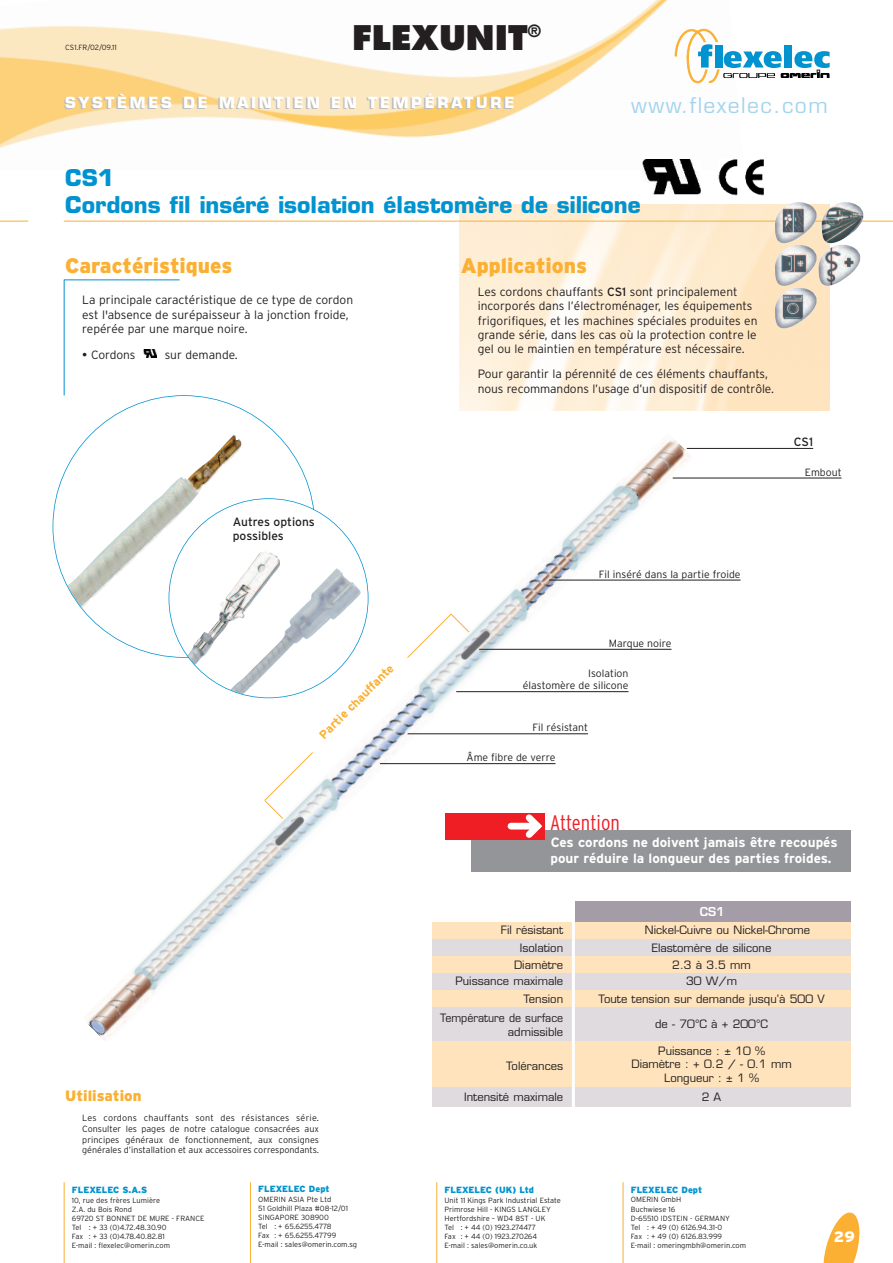
<style>
.page{position:relative;width:893px;height:1263px;background:#fff}
.page>*{position:absolute;margin:0;border:0;box-sizing:border-box;transform-origin:0 0}
.t1{font:800 33px "Futura";color:#231f20}
.t2{font:700 22.5px/27px "Eurostile";color:#0093d0}
.t3{font:900 21px "Interstate";color:#fbb033}
.t4{font:21px "Eurostile";letter-spacing:.07em;color:#a5d4ee}
.t5{font:300 condensed 21px "Interstate";color:#ee1e24}
.t6{font:700 15px "Eurostile";letter-spacing:.18em;color:#fff}
.t7{font:900 15px "Interstate";color:#fbb033}
.t8{font:900 15px "Interstate";color:#fff}
.t9{font:700 13.5px/16.2px "Interstate";color:#fff}
.t10{font:300 12px/14.4px "Interstate";color:#231f20}
.t11{font:12px/14.4px "Interstate";color:#231f20}
.t12{font:700 12px "Interstate";color:#fbb033}
.t13{font:600 12px "Eurostile";color:#fff}
.t14{font:11.25px/13.5px "Eurostile";color:#231f20;text-align:center}
.t15{font:11.25px "Eurostile";color:#231f20;scale:.95 1}
.t16{font:300 10.5px/12.6px "Interstate";color:#231f20;text-align:right}
.t17{font:300 9px/10.8px "Interstate";color:#231f20;text-align:justify}
.t18{font:900 9px "Interstate";color:#0093d0}
.t19{font:300 7.5px/9px "Interstate";color:#231f20}
.s1{font-weight:400}
</style>
<div class="page">
<img style="left:1px;top:0;width:705px;height:160px">
<hr style="left:687px;top:448px;width:126px;height:1px;background:#231f20">
<hr style="left:64px;top:221px;width:829px;height:1px;background:#fbb033">
<svg style="left:144px;top:350px;width:12px;height:7px"></svg>
<hr style="left:64px;top:280px;width:1px;height:115px;background:#0093d0">
<hr style="left:64px;top:279px;width:116px;height:1px;background:#0093d0">
<img style="left:67px;top:442px;width:16px;height:166px">
<div style="left:471px;top:830px;width:379px;height:42px;background:#939598"></div>
<img style="left:775px;top:202px;width:41px;height:41px">
<img style="left:775px;top:245px;width:41px;height:84px">
<img style="left:819px;top:244px;width:41px;height:42px">
<img style="left:822px;top:202px;width:41px;height:41px">
<svg style="left:823px;top:1212px;width:37px;height:51px"></svg>
<hr style="left:64px;top:1182px;width:1px;height:81px;background:#fbb033">
<hr style="left:250px;top:1182px;width:1px;height:81px;background:#fbb033">
<hr style="left:436px;top:1182px;width:1px;height:81px;background:#fbb033">
<hr style="left:623px;top:1182px;width:1px;height:81px;background:#fbb033">
<svg style="left:675px;top:29px;width:155px;height:88px"></svg>
<div style="left:575px;top:901px;width:275px;height:22px;background:#a49ca6"></div>
<div style="left:432px;top:922px;width:418px;height:17px;background:#fee3bd"></div>
<div style="left:432px;top:939px;width:418px;height:17px;background:#dfdbdf"></div>
<div style="left:432px;top:956px;width:418px;height:17px;background:#fee3bd"></div>
<div style="left:432px;top:973px;width:418px;height:17px;background:#dfdbdf"></div>
<div style="left:432px;top:990px;width:418px;height:17px;background:#fee3bd"></div>
<div style="left:432px;top:1007px;width:418px;height:17px;background:#dfdbdf"></div>
<div style="left:432px;top:1024px;width:418px;height:17px;background:#dfdbdf"></div>
<div style="left:432px;top:1041px;width:418px;height:17px;background:#fee3bd"></div>
<div style="left:432px;top:1058px;width:418px;height:17px;background:#fee3bd"></div>
<div style="left:432px;top:1075px;width:418px;height:19px;background:#fee3bd"></div>
<div style="left:432px;top:1088px;width:418px;height:19px;background:#dfdbdf"></div>
<hr style="left:572px;top:921px;width:3px;height:190px;background:#fff">
<img style="left:83px;top:433px;width:609px;height:608px">
<hr style="left:479px;top:649px;width:192px;height:1px;background:#231f20">
<hr style="left:673px;top:478px;width:169px;height:1px;background:#231f20">
<hr style="left:456px;top:691px;width:172px;height:1px;background:#231f20">
<hr style="left:380px;top:763px;width:176px;height:1px;background:#231f20">
<hr style="left:408px;top:733px;width:180px;height:1px;background:#231f20">
<hr style="left:549px;top:580px;width:191px;height:1px;background:#231f20">
<svg style="left:264px;top:613px;width:206px;height:206px"></svg>
<img style="left:642px;top:160px;width:58px;height:34px">
<img style="left:719px;top:159px;width:45px;height:36px">
<svg style="left:0;top:221px;width:28px;height:1px"></svg>
<p class="t19" style="left:65px;top:43px;width:53px">CS1.FR/02/09.11</p>
<h1 class="t1" style="left:352px;top:23px;width:190px">FLEXUNIT<sup>®</sup></h1>
<h3 class="t6" style="left:65px;top:97px;width:451px">SYSTÈMES DE MAINTIEN EN TEMPÉRATURE</h3>
<h3 class="t4" style="left:631px;top:97px;width:198px">www.flexelec.com</h3>
<h2 class="t2" style="left:65px;top:167px;width:577px">CS1<br>Cordons fil inséré isolation élastomère de silicone</h2>
<h3 class="t3" style="left:65px;top:254px;width:169px">Caractéristiques</h3>
<h3 class="t10" style="left:82px;top:293px;width:272px">La principale caractéristique de ce type de cordon est l'absence de surépaisseur à la jonction froide, repérée par une marque noire.</h3>
<h3 class="t10" style="left:82px;top:347px;width:55px"><span class="s1">•</span> Cordons</h3>
<h3 class="t10" style="left:165px;top:347px;width:75px">sur demande.</h3>
<h3 class="t11" style="left:233px;top:514px;width:84px">Autres options possibles</h3>
<h3 class="t12" style="left:316px;top:732px;width:101px;rotate:-45deg">Partie chauffante</h3>
<h3 class="t7" style="left:65px;top:1087px;width:78px">Utilisation</h3>
<p class="t17" style="left:82px;top:1112px;width:238px">Les cordons chauffants sont des résistances série.<br>Consulter les pages de notre catalogue consacrées aux principes généraux de fonctionnement, aux consignes générales d’installation et aux accessoires correspondants.</p>
<p class="t18" style="left:72px;top:1184px;width:77px">FLEXELEC S.A.S</p>
<p class="t19" style="left:72px;top:1195px;width:134px">10, rue des frères Lumière<br>Z.A. du Bois Rond<br>69720 ST BONNET DE MURE - FRANCE<br>Tel : + 33 (0)4.72.48.30.90<br>Fax : + 33 (0)4.78.40.82.81<br>E-mail : flexelec@omerin.com</p>
<p class="t18" style="left:258px;top:1184px;width:73px">FLEXELEC Dept</p>
<p class="t19" style="left:258px;top:1195px;width:100px">OMERIN ASIA Pte Ltd<br>51 Goldhill Plaza #08-12/01<br>SINGAPORE 308900<br>Tel : + 65.6255.4778<br>Fax : + 65.6255.47799<br>E-mail : sales@omerin.com.sg</p>
<h3 class="t3" style="left:461px;top:254px;width:128px">Applications</h3>
<p class="t10" style="left:478px;top:284px;width:281px">Les cordons chauffants <span class="s1">CS1</span> sont principalement incorporés dans l’électroménager, les équipements frigorifiques, et les machines spéciales produites en grande série, dans les cas où la protection contre le gel ou le maintien en température est nécessaire.</p>
<h3 class="t10" style="left:478px;top:367px;width:298px">Pour garantir la pérennité de ces éléments chauffants, nous recommandons l’usage d’un dispositif de contrôle.</h3>
<h3 class="t11" style="left:794px;top:434px;width:21px">CS1</h3>
<h3 class="t16" style="left:805px;top:466px;width:38px">Embout</h3>
<h3 class="t16" style="left:599px;top:568px;width:143px">Fil inséré dans la partie froide</h3>
<h3 class="t16" style="left:609px;top:637px;width:64px">Marque noire</h3>
<h3 class="t16" style="left:523px;top:667px;width:107px">Isolation<br>élastomère de silicone</h3>
<h3 class="t16" style="left:532px;top:721px;width:57px">Fil résistant</h3>
<h3 class="t16" style="left:467px;top:751px;width:91px">Âme fibre de verre</h3>
<h3 class="t5" style="left:550px;top:810px;width:71px">Attention</h3>
<h3 class="t9" style="left:550px;top:834px;width:289px">Ces cordons ne doivent jamais être recoupés pour réduire la longueur des parties froides.</h3>
<h3 class="t13" style="left:700px;top:907px;width:26px">CS1</h3>
<h3 class="t14" style="left:501px;top:925px;width:64px">Fil résistant</h3>
<h3 class="t14" style="left:645px;top:925px;width:167px">Nickel-Cuivre ou Nickel-Chrome</h3>
<h3 class="t14" style="left:520px;top:942px;width:45px">Isolation</h3>
<h3 class="t14" style="left:652px;top:942px;width:121px">Elastomère de silicone</h3>
<h3 class="t14" style="left:514px;top:959px;width:51px">Diamètre</h3>
<h3 class="t14" style="left:672px;top:959px;width:80px">2.3 à 3.5 mm</h3>
<h3 class="t14" style="left:455px;top:976px;width:109px">Puissance maximale</h3>
<h3 class="t14" style="left:686px;top:976px;width:52px">30 W/m</h3>
<h3 class="t14" style="left:523px;top:994px;width:41px">Tension</h3>
<h3 class="t14" style="left:599px;top:994px;width:227px">Toute tension sur demande jusqu’à 500 V</h3>
<h3 class="t15" style="left:440px;top:1013px;width:131px">Température de surface</h3>
<h3 class="t14" style="left:655px;top:1018px;width:114px">de - 70°C à + 200°C</h3>
<h3 class="t14" style="left:508px;top:1026px;width:57px">admissible</h3>
<h3 class="t14" style="left:506px;top:1060px;width:59px">Tolérances</h3>
<h3 class="t14" style="left:631px;top:1045px;width:162px">Puissance : ± 10 %<br>Diamètre : + 0.2 / - 0.1 mm<br>Longueur : ± 1 %</h3>
<h3 class="t14" style="left:464px;top:1092px;width:101px">Intensité maximale</h3>
<h3 class="t14" style="left:702px;top:1092px;width:21px">2 A</h3>
<p class="t18" style="left:445px;top:1184px;width:91px">FLEXELEC (UK) Ltd</p>
<p class="t19" style="left:444px;top:1195px;width:118px">Unit 11 Kings Park Industrial Estate<br>Primrose Hill - KINGS LANGLEY<br>Hertfordshire – WD4 8ST - UK<br>Tel : + 44 (0) 1923.274477<br>Fax : + 44 (0) 1923.270264<br>E-mail : sales@omerin.co.uk</p>
<p class="t18" style="left:631px;top:1184px;width:73px">FLEXELEC Dept</p>
<p class="t19" style="left:631px;top:1195px;width:117px">OMERIN GmbH<br>Buchwiese 16<br>D-65510 IDSTEIN - GERMANY<br>Tel : + 49 (0) 6126.94.31-0<br>Fax : + 49 (0) 6126.83.999<br>E-mail : omeringmbh@omerin.com</p>
<h3 class="t8" style="left:834px;top:1228px;width:22px">29</h3>
</div>
